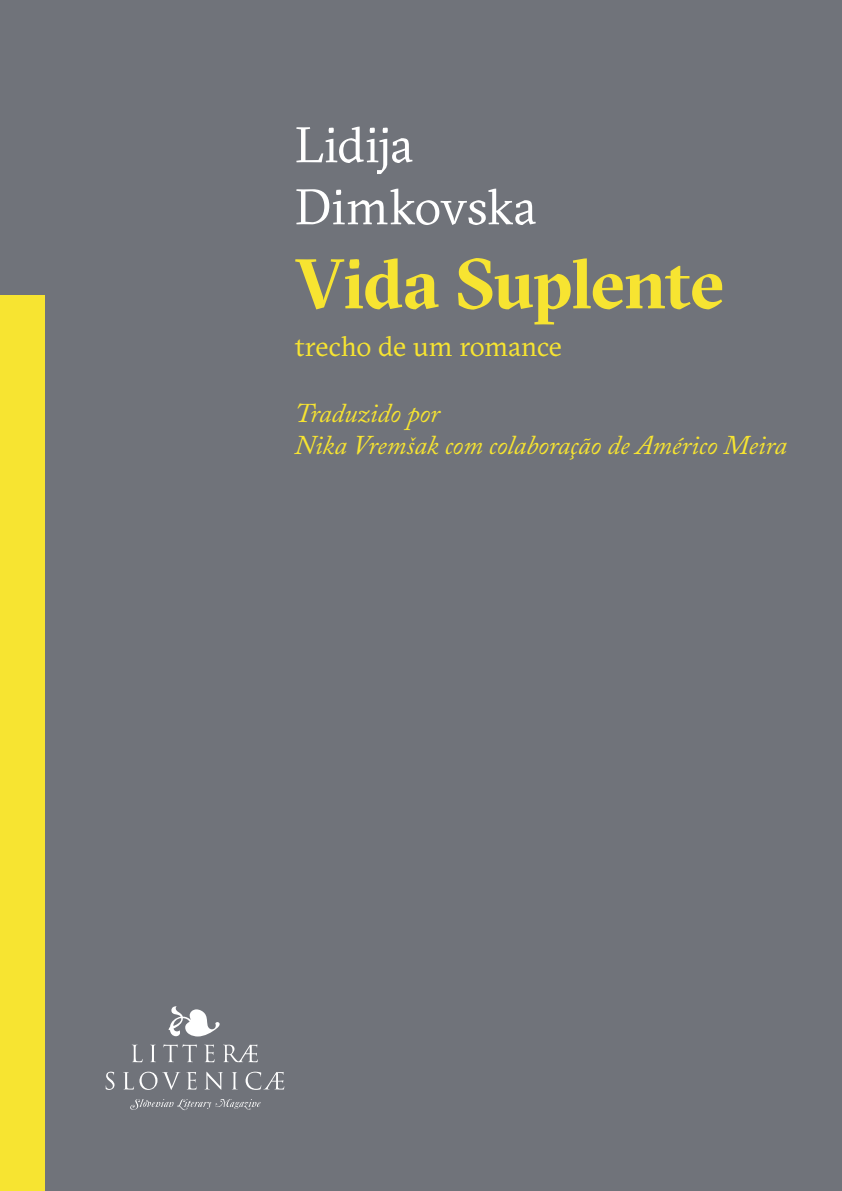
<style>
.page{position:relative;width:842px;height:1191px;background:#fff}
.page>*{position:absolute;margin:0;border:0;box-sizing:border-box;transform-origin:0 0}
.t1{font:700 70px "GT Sectra Fine";letter-spacing:-.02em;color:#f7e431}
.t2{font:50px/62px "GT Sectra";letter-spacing:-.005em;color:#fff}
.t3{font:28px "GT Sectra";letter-spacing:-.01em;color:#f7e431}
.t4{font:italic 27px/32px "Adobe Caslon Pro";letter-spacing:-.005em;color:#f7e431}
</style>
<div class="page">
<div style="left:0;top:0;width:831px;height:1191px;background:#f7e431"></div>
<div style="left:0;top:0;width:136px;height:295px;background:#70737a"></div>
<div style="left:45px;top:0;width:797px;height:1191px;background:#70737a"></div>
<svg style="left:168px;top:1006px;width:52px;height:30px"></svg>
<svg style="left:132px;top:1044px;width:11px;height:18px"></svg>
<svg style="left:150px;top:1044px;width:6px;height:18px"></svg>
<svg style="left:163px;top:1044px;width:34px;height:18px"></svg>
<svg style="left:204px;top:1044px;width:11px;height:18px"></svg>
<svg style="left:223px;top:1044px;width:35px;height:18px"></svg>
<svg style="left:106px;top:1071px;width:8px;height:18px"></svg>
<svg style="left:123px;top:1071px;width:57px;height:18px"></svg>
<svg style="left:186px;top:1072px;width:11px;height:17px"></svg>
<svg style="left:206px;top:1071px;width:17px;height:18px"></svg>
<svg style="left:232px;top:1072px;width:5px;height:17px"></svg>
<svg style="left:246px;top:1071px;width:38px;height:18px"></svg>
<svg style="left:130px;top:1099px;width:131px;height:11px"></svg>
<h2 class="t2" style="left:295px;top:115px;width:243px">Lidija<br>Dimkovska</h2>
<h1 class="t1" style="left:295px;top:239px;width:431px">Vida Suplente</h1>
<p class="t3" style="left:295px;top:331px;width:269px">trecho de um romance</p>
<p class="t4" style="left:295px;top:397px;width:493px">Traduzido por<br>Nika Vremšak com colaboração de Américo Meira</p>
</div>
